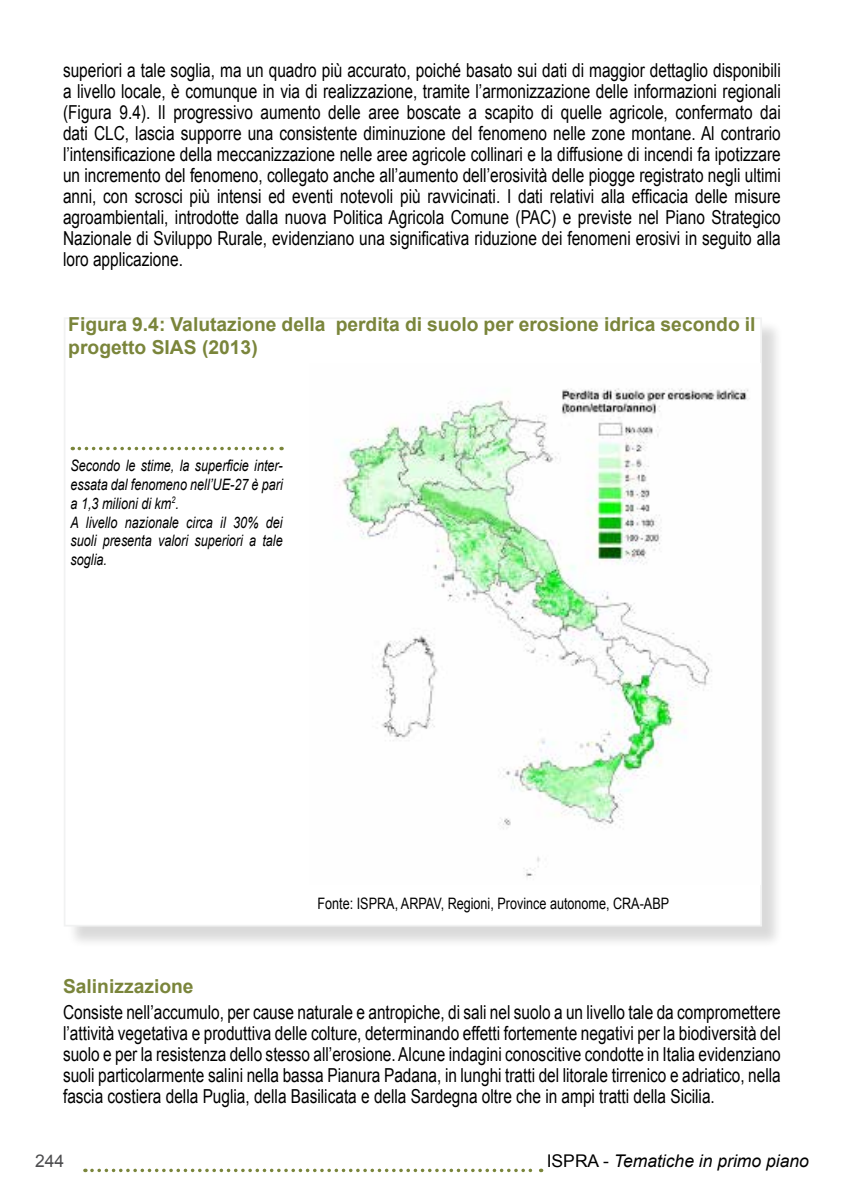
<style>
.page{position:relative;width:844px;height:1191px;background:#fff}
.page>*{position:absolute;margin:0;border:0;box-sizing:border-box;transform-origin:0 0}
.t1{font:19.25px/21px "Arial";color:#000;text-align:justify;scale:.8 1}
.t2{font:700 19.25px/23.1px "Arial";color:#7a853b}
.t3{font:italic 17.5px "Arial";color:#000}
.t4{font:17.5px "Arial";color:#4d4d4f}
.t5{font:italic 15.75px/18.9px "Arial";color:#000;scale:.8 1}
.t6{font:15.75px "Arial";color:#000;scale:.8 1}
.s1{font-style:normal}
</style>
<div class="page">
<svg style="left:92px;top:1168px;width:449px;height:4px"></svg>
<div style="left:66px;top:320px;width:717px;height:628px;background:#000;opacity:.75"></div>
<div style="left:64px;top:317px;width:697px;height:609px;background:#fff;border:2px solid #bcbec0"></div>
<img style="left:339px;top:364px;width:421px;height:520px">
<svg style="left:79px;top:447px;width:203px;height:3px"></svg>
<p class="t1" style="left:63px;top:60px;width:898px">superiori a tale soglia, ma un quadro più accurato, poiché basato sui dati di maggior dettaglio disponibili a livello locale, è comunque in via di realizzazione, tramite l’armonizzazione delle informazioni regionali (Figura 9.4). Il progressivo aumento delle aree boscate a scapito di quelle agricole, confermato dai dati CLC, lascia supporre una consistente diminuzione del fenomeno nelle zone montane. Al contrario l’intensificazione della meccanizzazione nelle aree agricole collinari e la diffusione di incendi fa ipotizzare un incremento del fenomeno, collegato anche all’aumento dell’erosività delle piogge registrato negli ultimi anni, con scrosci più intensi ed eventi notevoli più ravvicinati. I dati relativi alla efficacia delle misure agroambientali, introdotte dalla nuova Politica Agricola Comune (PAC) e previste nel Piano Strategico Nazionale di Sviluppo Rurale, evidenziano una significativa riduzione dei fenomeni erosivi in seguito alla loro applicazione.</p>
<p class="t2" style="left:68px;top:314px;width:688px">Figura 9.4: Valutazione della perdita di suolo per erosione idrica secondo il progetto SIAS (2013)</p>
<p class="t5" style="left:71px;top:456px;width:267px">Secondo le stime, la superficie inter&shy;essata dal fenomeno nell’UE-27 è pari a 1,3 milioni di km<sup>2</sup>.<br>A livello nazionale circa il 30% dei suoli presenta valori superiori a tale soglia.</p>
<p class="t6" style="left:317px;top:893px;width:441px">Fonte: ISPRA, ARPAV, Regioni, Province autonome, CRA-ABP</p>
<p class="t2" style="left:63px;top:975px;width:132px">Salinizzazione</p>
<p class="t1" style="left:63px;top:1001px;width:898px">Consiste nell’accumulo, per cause naturale e antropiche, di sali nel suolo a un livello tale da compromettere l’attività vegetativa e produttiva delle colture, determinando effetti fortemente negativi per la biodiversità del suolo e per la resistenza dello stesso all’erosione. Alcune indagini conoscitive condotte in Italia evidenziano suoli particolarmente salini nella bassa Pianura Padana, in lunghi tratti del litorale tirrenico e adriatico, nella fascia costiera della Puglia, della Basilicata e della Sardegna oltre che in ampi tratti della Sicilia.</p>
<p class="t4" style="left:35px;top:1149px;width:31px">244</p>
<p class="t3" style="left:546px;top:1150px;width:263px"><span class="s1">ISPRA -</span> Tematiche in primo piano</p>
</div>
